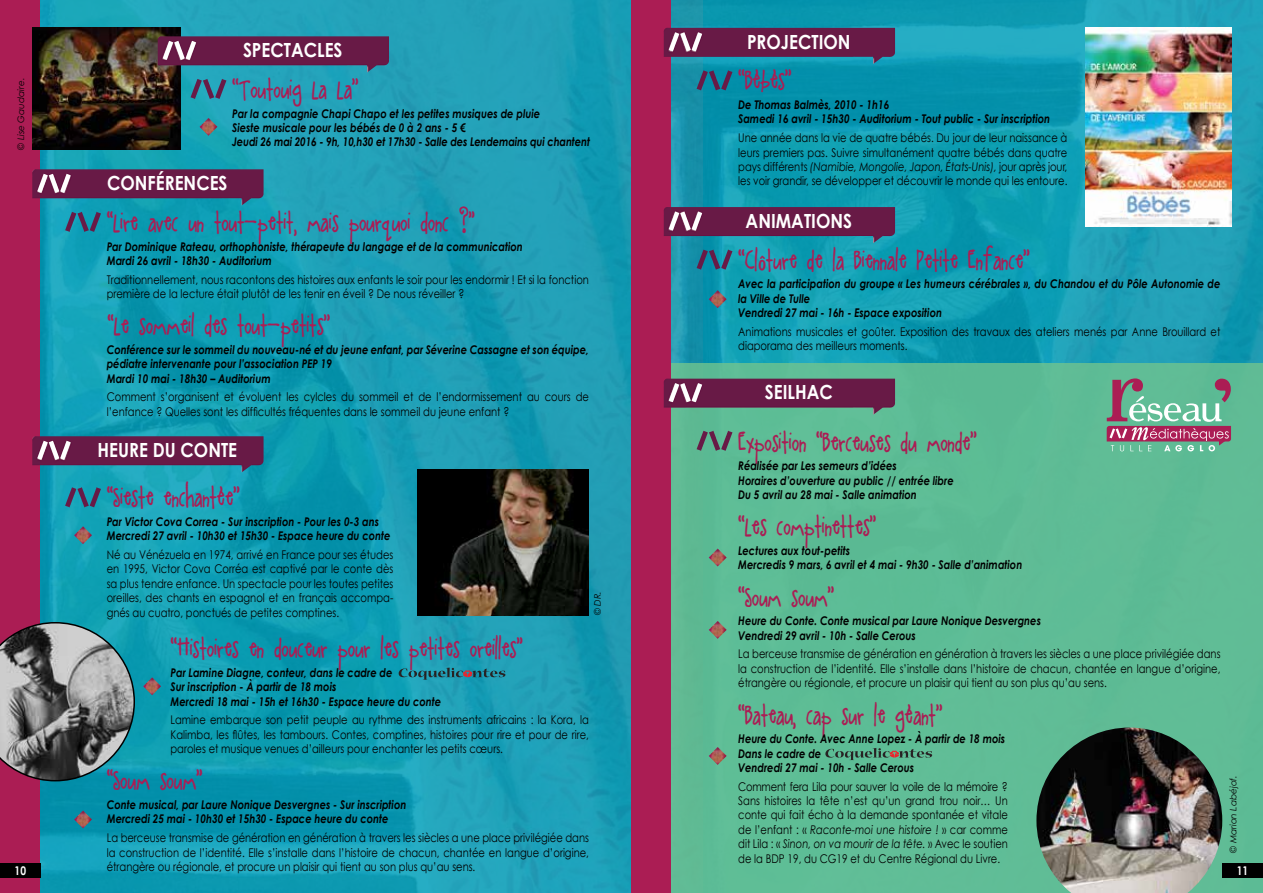
<style>
.page{position:relative;width:1263px;height:893px;background:#fff}
.page>*{position:absolute;margin:0;border:0;box-sizing:border-box;transform-origin:0 0}
.t1{font:24px "A Little Pot";letter-spacing:-.01em;color:#ab1d54;scale:.88 1}
.t2{font:700 19.5px "Century Gothic";color:#fff;scale:.88 1}
.t3{font:12px/14.4px "Century Gothic";color:#000;text-align:justify;scale:.83 1}
.t4{font:italic 700 12px/14.4px "Century Gothic";color:#000;scale:.83 1}
.t5{font:700 12px "Century Gothic";color:#fff;scale:.85 1}
.t6{font:italic 9px "Century Gothic";color:#000}
.s1{font-style:italic}
.s2{font-family:"Marker Felt";font-weight:100;font-size:18px}
.s3{color:#fff}
</style>
<div class="page">
<img style="left:702px;top:0;width:561px;height:364px">
<img style="left:40px;top:0;width:662px;height:893px">
<div style="left:0;top:0;width:40px;height:893px;background:#ab1d54"></div>
<div style="left:631px;top:364px;width:632px;height:529px;background:#5ebc96"></div>
<div style="left:631px;top:0;width:40px;height:893px;background:#ab1d54"></div>
<div style="left:0;top:863px;width:41px;height:15px;background:#000"></div>
<div style="left:1222px;top:863px;width:41px;height:15px;background:#000"></div>
<img style="left:32px;top:436px;width:232px;height:36px">
<img style="left:65px;top:487px;width:36px;height:20px">
<img style="left:664px;top:28px;width:231px;height:36px">
<img style="left:697px;top:70px;width:35px;height:20px">
<svg style="left:1107px;top:378px;width:124px;height:73px"></svg>
<img style="left:664px;top:379px;width:231px;height:36px">
<img style="left:697px;top:431px;width:35px;height:20px">
<img style="left:1036px;top:728px;width:186px;height:165px">
<img style="left:418px;top:470px;width:171px;height:145px">
<svg style="left:0;top:622px;width:135px;height:159px;background:#727c81"></svg>
<img style="left:1085px;top:28px;width:146px;height:198px">
<img style="left:664px;top:207px;width:231px;height:36px">
<img style="left:697px;top:250px;width:35px;height:20px">
<img style="left:32px;top:169px;width:232px;height:36px">
<img style="left:65px;top:212px;width:36px;height:20px">
<img style="left:32px;top:27px;width:148px;height:123px">
<img style="left:158px;top:36px;width:231px;height:36px">
<img style="left:191px;top:79px;width:35px;height:20px">
<svg style="left:399px;top:668px;width:106px;height:12px"></svg>
<svg style="left:825px;top:748px;width:107px;height:12px"></svg>
<img style="left:74px;top:526px;width:18px;height:18px">
<img style="left:200px;top:118px;width:17px;height:18px">
<img style="left:74px;top:810px;width:18px;height:18px">
<img style="left:143px;top:677px;width:18px;height:18px">
<img style="left:709px;top:290px;width:18px;height:18px">
<img style="left:709px;top:549px;width:18px;height:17px">
<img style="left:709px;top:621px;width:18px;height:18px">
<img style="left:709px;top:747px;width:18px;height:18px">
<h2 class="t2" style="left:747px;top:29px;width:119px">PROJECTION</h2>
<h1 class="t1" style="left:738px;top:68px;width:74px">‘‘B ’eb ’es’’ »</h1>
<p class="t4" style="left:738px;top:97px;width:377px">De Thomas Balmès, 2010 - 1h16<br>Samedi 16 avril - 15h30 - Auditorium - Tout public - Sur inscription</p>
<p class="t3" style="left:738px;top:130px;width:398px">Une année dans la vie de quatre bébés. Du jour de leur naissance à leurs premiers pas. Suivre simultanément quatre bébés dans quatre pays différents <span class="s1">(Namibie, Mongolie, Japon, États-Unis),</span> jour après jour, les voir grandir, se développer et découvrir le monde qui les entoure.</p>
<h2 class="t2" style="left:243px;top:38px;width:115px">SPECTACLES</h2>
<h1 class="t1" style="left:232px;top:77px;width:157px">‘‘Toutouig La La’’ »</h1>
<p class="t4" style="left:232px;top:106px;width:373px">Par la compagnie Chapi Chapo et les petites musiques de pluie<br>Sieste musicale pour les bébés de 0 à 2 ans - 5 €</p>
<p class="t6" style="left:15px;top:150px;width:73px;rotate:-90deg">© Lise Gaudaire.</p>
<p class="t4" style="left:232px;top:134px;width:433px">Jeudi 26 mai 2016 - 9h, 10,h30 et 17h30 - Salle des Lendemains qui chantent</p>
<h2 class="t2" style="left:107px;top:171px;width:138px">CONFÉRENCES</h2>
<h1 class="t1" style="left:107px;top:210px;width:432px">‘‘Lire avec un tout-petit, mais pourquoi donc ?’’ »</h1>
<p class="t4" style="left:107px;top:239px;width:503px">Par Dominique Rateau, orthophoniste, thérapeute du langage et de la communication<br>Mardi 26 avril - 18h30 - Auditorium</p>
<p class="t3" style="left:107px;top:272px;width:582px">Traditionnellement, nous racontons des histoires aux enfants le soir pour les endormir ! Et si la fonction première de la lecture était plutôt de les tenir en éveil ? De nous réveiller ?</p>
<h1 class="t1" style="left:107px;top:313px;width:268px">«‘‘Le sommeil des tout-petits’’ »</h1>
<p class="t4" style="left:107px;top:342px;width:582px">Conférence sur le sommeil du nouveau-né et du jeune enfant, par Séverine Cassagne et son équipe, pédiatre intervenante pour l’association PEP 19<br>Mardi 10 mai - 18h30 – Auditorium</p>
<p class="t3" style="left:107px;top:390px;width:582px">Comment s’organisent et évoluent les cylcles du sommeil et de l’endormissement au cours de l’enfance ? Quelles sont les difficultés fréquentes dans le sommeil du jeune enfant ?</p>
<h2 class="t2" style="left:746px;top:209px;width:122px">ANIMATIONS</h2>
<h1 class="t1" style="left:738px;top:247px;width:333px">‘‘Clô<span class="s2">ô</span>ture de la Biennale Petite Enfance’’</h1>
<p class="t4" style="left:738px;top:276px;width:582px">Avec la participation du groupe « Les humeurs cérébrales », du Chandou et du Pôle Autonomie de la Ville de Tulle<br>Vendredi 27 mai - 16h - Espace exposition</p>
<p class="t3" style="left:738px;top:324px;width:582px">Animations musicales et goûter. Exposition des travaux des ateliers menés par Anne Brouillard et diaporama des meilleurs moments.</p>
<h2 class="t2" style="left:765px;top:380px;width:79px">SEILHAC</h2>
<h1 class="t1" style="left:738px;top:429px;width:285px">Exposition ‘‘Berceuses du monde’’ <span class="s3">»</span></h1>
<p class="t4" style="left:738px;top:458px;width:261px">Réalisée par Les semeurs d’idées<br>Horaires d’ouverture au public // entrée libre<br>Du 5 avril au 28 mai - Salle animation</p>
<h1 class="t1" style="left:738px;top:514px;width:158px">‘‘Les comptinettes’’</h1>
<p class="t4" style="left:738px;top:543px;width:344px">Lectures aux tout-petits<br>Mercredis 9 mars, 6 avril et 4 mai - 9h30 - Salle d’animation</p>
<h1 class="t1" style="left:738px;top:584px;width:123px">‘‘Soum soum’’ »</h1>
<p class="t4" style="left:738px;top:613px;width:366px">Heure du Conte. Conte musical par Laure Nonique Desvergnes<br>Vendredi 29 avril - 10h - Salle Cerous</p>
<p class="t3" style="left:738px;top:647px;width:583px">La berceuse transmise de génération en génération à travers les siècles a une place privilégiée dans la construction de l’identité. Elle s’installe dans l’histoire de chacun, chantée en langue d’origine, étrangère ou régionale, et procure un plaisir qui tient au son plus qu’au sens.</p>
<h1 class="t1" style="left:738px;top:702px;width:246px">‘‘Bateau, cap sur le g ’eéant’’ »</h1>
<h2 class="t2" style="left:97px;top:438px;width:160px">HEURE DU CONTE</h2>
<h1 class="t1" style="left:107px;top:485px;width:165px">‘‘Sieste enchant ’eée’’ »</h1>
<p class="t4" style="left:107px;top:514px;width:343px">Par Victor Cova Correa - Sur inscription - Pour les 0-3 ans<br>Mercredi 27 avril - 10h30 et 15h30 - Espace heure du conte</p>
<p class="t3" style="left:107px;top:547px;width:347px">Né au Vénézuela en 1974, arrivé en France pour ses études en 1995, Victor Cova Corréa est captivé par le conte dès sa plus tendre enfance. Un spectacle pour les toutes petites oreilles, des chants en espagnol et en français accompa&shy;gnés au cuatro, ponctués de petites comptines.</p>
<h1 class="t1" style="left:171px;top:636px;width:403px">‘‘Histoires en douceur pour les petites oreilles’’»</h1>
<p class="t4" style="left:171px;top:665px;width:328px">Par Lamine Diagne, conteur, dans le cadre de<br>Sur inscription - À partir de 18 mois<br>Mercredi 18 mai - 15h et 16h30 - Espace heure du conte</p>
<p class="t3" style="left:171px;top:713px;width:506px">Lamine embarque son petit peuple au rythme des instruments africains : la Kora, la Kalimba, les flûtes, les tambours. Contes, comptines, histoires pour rire et pour de rire, paroles et musique venues d’ailleurs pour enchanter les petits cœurs.</p>
<h1 class="t1" style="left:107px;top:768px;width:111px">‘‘Soum soum’’</h1>
<p class="t4" style="left:107px;top:797px;width:362px">Conte musical, par Laure Nonique Desvergnes - Sur inscription<br>Mercredi 25 mai - 10h30 et 15h30 - Espace heure du conte</p>
<p class="t3" style="left:107px;top:830px;width:583px">La berceuse transmise de génération en génération à travers les siècles a une place privilégiée dans la construction de l’identité. Elle s’installe dans l’histoire de chacun, chantée en langue d’origine, étrangère ou régionale, et procure un plaisir qui tient au son plus qu’au sens.</p>
<p class="t6" style="left:592px;top:615px;width:25px;rotate:-90deg">© DR.</p>
<p class="t4" style="left:738px;top:731px;width:323px">Heure du Conte. Avec Anne Lopez - À partir de 18 mois<br>Dans le cadre de<br>Vendredi 27 mai - 10h - Salle Cerous</p>
<p class="t3" style="left:738px;top:779px;width:326px">Comment fera Lila pour sauver la voile de la mémoire ?<br>Sans histoires la tête n’est qu’un grand trou noir… Un conte qui fait écho à la demande spontanée et vitale de l’enfant : « <span class="s1">Raconte-moi une histoire !</span> » car comme dit Lila : « <span class="s1">Sinon, on va mourir de la tête.</span> » Avec le soutien de la BDP 19, du CG19 et du Centre Régional du Livre.</p>
<p class="t6" style="left:1228px;top:853px;width:79px;rotate:-90deg">© Marion Labéjof.</p>
<p class="t5" style="left:15px;top:863px;width:15px">10</p>
<p class="t5" style="left:1237px;top:863px;width:15px">11</p>
</div>
